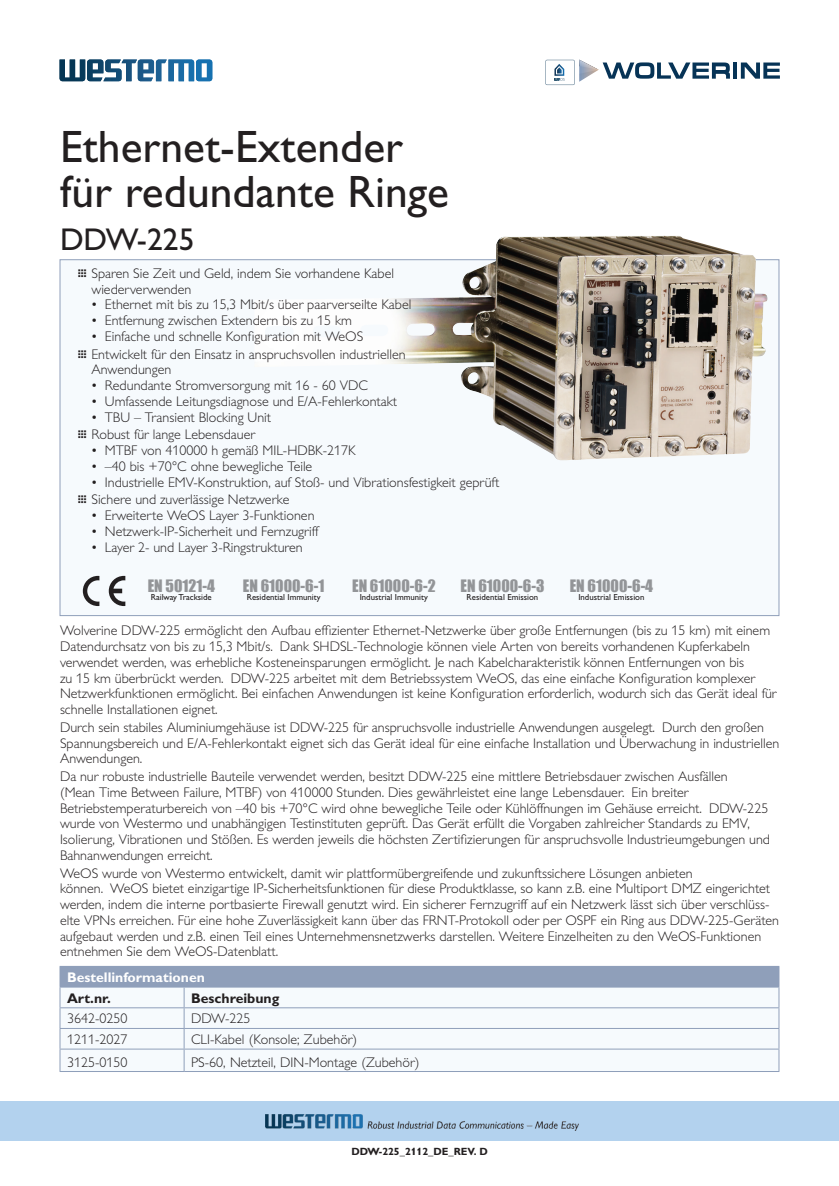
<style>
.page{position:relative;width:839px;height:1186px;background:#fff}
.page>*{position:absolute;margin:0;border:0;box-sizing:border-box;transform-origin:0 0}
.Hedline_page1{font:45.5px/45.5px "Gill Alt One Mod";color:#231f20}
.Hedline2_page1{font:31.5px "Gill Alt One Mod";color:#231f20}
.t1{font:15.75px "Impact";color:#939598}
.Brödtext{font:300 14px/15.8px "Gill Alt One Mod";color:#231f20}
.Bildtext{font:300 14px "Gill Alt One Mod";color:#231f20}
.Tabellrubrik{font:700 14px "Gill Alt One Mod";color:#fff}
.Bildtext-2{font:700 14px "Gill Alt One Mod";color:#231f20}
.t2{font:700 10.5px "Gill Alt One Mod";color:#231f20}
.t3{font:8.75px "Gill Alt One Mod";color:#231f20}
.s1{font-weight:400}
</style>
<div class="page">
<div style="left:0;top:1101px;width:838px;height:39px;background:#b3d2ee"></div>
<img style="left:265px;top:1114px;width:313px;height:16px">
<svg style="left:60px;top:60px;width:152px;height:21px"></svg>
<div style="left:60px;top:259px;width:719px;height:357px;background:#f6fafd;border:1px solid #8f9fba"></div>
<div style="left:60px;top:966px;width:718px;height:21px;background:#8f9fba"></div>
<div style="left:61px;top:987px;width:717px;height:84px;background:#f6fafd"></div>
<hr style="left:184px;top:966px;width:595px;height:1px;background:#8f9fba">
<hr style="left:60px;top:1007px;width:124px;height:1px;background:#8f9fba">
<hr style="left:184px;top:1007px;width:595px;height:1px;background:#8f9fba">
<hr style="left:60px;top:1028px;width:124px;height:1px;background:#8f9fba">
<hr style="left:184px;top:1028px;width:595px;height:1px;background:#8f9fba">
<hr style="left:60px;top:1048px;width:124px;height:1px;background:#8f9fba">
<svg style="left:60px;top:987px;width:1px;height:84px"></svg>
<hr style="left:184px;top:1048px;width:595px;height:1px;background:#8f9fba">
<svg style="left:184px;top:987px;width:1px;height:84px"></svg>
<svg style="left:778px;top:967px;width:1px;height:104px"></svg>
<hr style="left:60px;top:1071px;width:124px;height:1px;background:#8f9fba">
<hr style="left:184px;top:1071px;width:595px;height:1px;background:#8f9fba">
<img style="left:254px;top:236px;width:513px;height:224px">
<svg style="left:83px;top:576px;width:16px;height:30px"></svg>
<svg style="left:109px;top:576px;width:16px;height:30px"></svg>
<hr style="left:733px;top:63px;width:4px;height:16px;background:#063356">
<svg style="left:740px;top:63px;width:39px;height:16px"></svg>
<svg style="left:545px;top:60px;width:184px;height:25px"></svg>
<p class="Hedline_page1" style="left:60px;top:124px;width:390px">Ethernet-Extender für redundante Ringe</p>
<p class="Hedline2_page1" style="left:60px;top:222px;width:136px">DDW-225</p>
<p class="Brödtext" style="left:91px;top:265px;width:304px;text-indent:-14px"><span class="s1">…</span> Sparen Sie Zeit und Geld, indem Sie vorhandene Kabel wiederverwenden</p>
<p class="Brödtext" style="left:91px;top:297px;width:322px">• Ethernet mit bis zu 15,3 Mbit/s über paarverseilte Kabel</p>
<p class="Brödtext" style="left:91px;top:313px;width:262px">• Entfernung zwischen Extendern bis zu 15 km</p>
<p class="Brödtext" style="left:91px;top:328px;width:274px">• Einfache und schnelle Konfiguration mit WeOS</p>
<p class="Brödtext" style="left:91px;top:346px;width:315px;text-indent:-14px"><span class="s1">…</span> Entwickelt für den Einsatz in anspruchsvollen industriellen<br>Anwendungen</p>
<p class="Brödtext" style="left:91px;top:377px;width:278px">• Redundante Stromversorgung mit 16 - 60 VDC</p>
<p class="Brödtext" style="left:91px;top:393px;width:307px">• Umfassende Leitungsdiagnose und E/A-Fehlerkontakt</p>
<p class="Brödtext" style="left:91px;top:409px;width:182px">• TBU – Transient Blocking Unit</p>
<p class="Brödtext" style="left:77px;top:427px;width:179px"><span class="s1">…</span> Robust für lange Lebensdauer</p>
<p class="Brödtext" style="left:91px;top:442px;width:266px">• MTBF von 410000 h gemäß MIL-HDBK-217K</p>
<p class="Brödtext" style="left:91px;top:458px;width:223px">• –40 bis +70°C ohne bewegliche Teile</p>
<p class="Brödtext" style="left:91px;top:474px;width:410px">• Industrielle EMV-Konstruktion, auf Stoß- und Vibrationsfestigkeit geprüft</p>
<p class="Brödtext" style="left:77px;top:492px;width:213px"><span class="s1">…</span> Sichere und zuverlässige Netzwerke</p>
<p class="Brödtext" style="left:91px;top:507px;width:225px">• Erweiterte WeOS Layer 3-Funktionen</p>
<p class="Brödtext" style="left:91px;top:523px;width:229px">• Netzwerk-IP-Sicherheit und Fernzugriff</p>
<p class="Brödtext" style="left:91px;top:539px;width:213px">• Layer 2- und Layer 3-Ringstrukturen</p>
<p class="t1" style="left:148px;top:573px;width:69px">EN 50121-4</p>
<p class="t3" style="left:151px;top:592px;width:62px">Railway Trackside</p>
<p class="t1" style="left:243px;top:573px;width:83px">EN 61000-6-1</p>
<p class="t3" style="left:247px;top:592px;width:75px">Residential Immunity</p>
<p class="t1" style="left:352px;top:573px;width:85px">EN 61000-6-2</p>
<p class="t3" style="left:359px;top:592px;width:70px">Industrial Immunity</p>
<p class="t1" style="left:460px;top:573px;width:85px">EN 61000-6-3</p>
<p class="t3" style="left:466px;top:592px;width:73px">Residential Emission</p>
<p class="t1" style="left:569px;top:573px;width:85px">EN 61000-6-4</p>
<p class="t3" style="left:578px;top:592px;width:68px">Industrial Emission</p>
<p class="Brödtext" style="left:60px;top:623px;width:718px">Wolverine DDW-225 ermöglicht den Aufbau effizienter Ethernet-Netzwerke über große Entfernungen (bis zu 15 km) mit einem Datendurchsatz von bis zu 15,3 Mbit/s. Dank SHDSL-Technologie können viele Arten von bereits vorhandenen Kupferkabeln verwendet werden, was erhebliche Kosteneinsparungen ermöglicht. Je nach Kabelcharakteristik können Entfernungen von bis<br>zu 15 km überbrückt werden. DDW-225 arbeitet mit dem Betriebssystem WeOS, das eine einfache Konfiguration komplexer Netzwerkfunktionen ermöglicht. Bei einfachen Anwendungen ist keine Konfiguration erforderlich, wodurch sich das Gerät ideal für schnelle Installationen eignet.</p>
<p class="Brödtext" style="left:60px;top:719px;width:720px">Durch sein stabiles Aluminiumgehäuse ist DDW-225 für anspruchsvolle industrielle Anwendungen ausgelegt. Durch den großen<br>Spannungsbereich und E/A-Fehlerkontakt eignet sich das Gerät ideal für eine einfache Installation und Überwachung in industriellen<br>Anwendungen.</p>
<p class="Brödtext" style="left:60px;top:768px;width:711px">Da nur robuste industrielle Bauteile verwendet werden, besitzt DDW-225 eine mittlere Betriebsdauer zwischen Ausfällen<br>(Mean Time Between Failure, MTBF) von 410000 Stunden. Dies gewährleistet eine lange Lebensdauer. Ein breiter Betriebstemperaturbereich von –40 bis +70°C wird ohne bewegliche Teile oder Kühlöffnungen im Gehäuse erreicht. DDW-225 wurde von Westermo und unabhängigen Testinstituten geprüft. Das Gerät erfüllt die Vorgaben zahlreicher Standards zu EMV, Isolierung, Vibrationen und Stößen. Es werden jeweils die höchsten Zertifizierungen für anspruchsvolle Industrieumgebungen und Bahnanwendungen erreicht.</p>
<p class="Brödtext" style="left:60px;top:865px;width:720px">WeOS wurde von Westermo entwickelt, damit wir plattformübergreifende und zukunftssichere Lösungen anbieten<br>können. WeOS bietet einzigartige IP-Sicherheitsfunktionen für diese Produktklasse, so kann z.B. eine Multiport DMZ eingerichtet werden, indem die interne portbasierte Firewall genutzt wird. Ein sicherer Fernzugriff auf ein Netzwerk lässt sich über verschlüss&shy;elte VPNs erreichen. Für eine hohe Zuverlässigkeit kann über das FRNT-Protokoll oder per OSPF ein Ring aus DDW-225-Geräten aufgebaut werden und z.B. einen Teil eines Unternehmensnetzwerks darstellen. Weitere Einzelheiten zu den WeOS-Funktionen entnehmen Sie dem WeOS-Datenblatt.</p>
<p class="Tabellrubrik" style="left:67px;top:969px;width:139px">Bestellinformationen</p>
<p class="Bildtext-2" style="left:67px;top:990px;width:45px">Art.nr.</p>
<p class="Bildtext-2" style="left:191px;top:990px;width:90px">Beschreibung</p>
<p class="Bildtext" style="left:67px;top:1011px;width:62px">3642-0250</p>
<p class="Bildtext" style="left:191px;top:1011px;width:61px">DDW-225</p>
<p class="Bildtext" style="left:67px;top:1031px;width:62px">1211-2027</p>
<p class="Bildtext" style="left:191px;top:1031px;width:168px">CLI-Kabel (Konsole; Zubehör)</p>
<p class="Bildtext" style="left:67px;top:1054px;width:62px">3125-0150</p>
<p class="Bildtext" style="left:191px;top:1054px;width:230px">PS-60, Netzteil, DIN-Montage (Zubehör)</p>
<p class="t2" style="left:351px;top:1146px;width:138px">DDW-225_2112_DE_REV. D</p>
</div>
